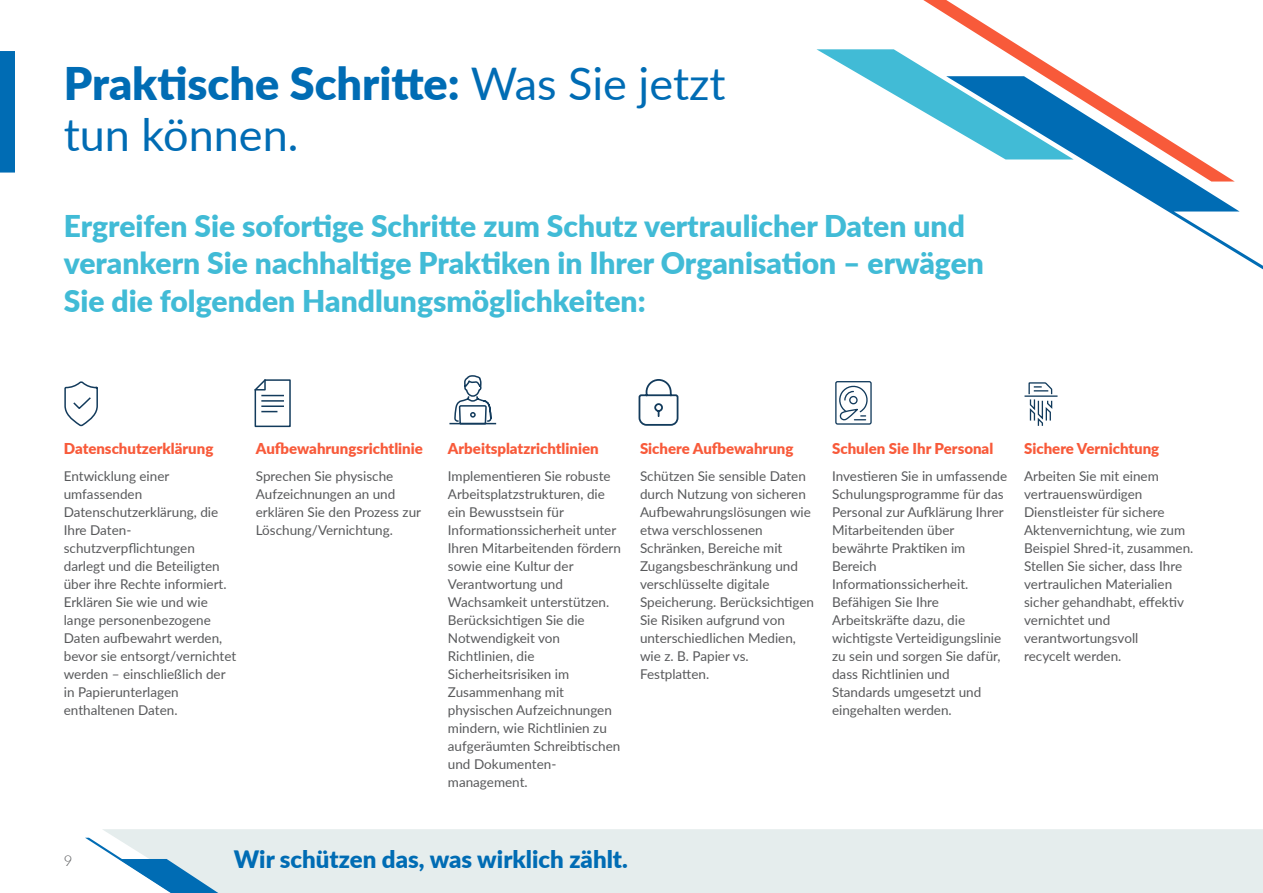
<style>
.page{position:relative;width:1263px;height:893px;background:#fff}
.page>*{position:absolute;margin:0;border:0;box-sizing:border-box;transform-origin:0 0}
.t1{font:45px/51px "Lato";color:#006cb4}
.t2{font:900 30px/37.5px "Lato";color:#41bbd6}
.t3{font:900 24px "Lato";color:#006cb4}
.t4{font:900 15px "Lato";color:#f85a3a}
.t5{font:300 15px "Lato";color:#58595b}
.t6{font:13.5px/18px "Lato";color:#58595b}
.s1{font-weight:900}
</style>
<div class="page">
<div style="left:103px;top:829px;width:1160px;height:64px;background:#e5eded"></div>
<svg style="left:85px;top:838px;width:230px;height:55px"></svg>
<div style="left:0;top:51px;width:15px;height:122px;background:#006cb4"></div>
<svg style="left:923px;top:0;width:101px;height:49px"></svg>
<svg style="left:816px;top:49px;width:251px;height:76px"></svg>
<svg style="left:946px;top:76px;width:317px;height:193px"></svg>
<svg style="left:449px;top:375px;width:48px;height:50px"></svg>
<svg style="left:254px;top:379px;width:37px;height:49px"></svg>
<svg style="left:64px;top:381px;width:34px;height:46px"></svg>
<svg style="left:638px;top:379px;width:41px;height:47px"></svg>
<div style="left:835px;top:381px;width:37px;height:44px;border:1px solid #133b5c;border-radius:2px"></div>
<svg style="left:839px;top:385px;width:29px;height:36px"></svg>
<svg style="left:1024px;top:382px;width:34px;height:44px"></svg>
<h1 class="t1" style="left:64px;top:56px;width:663px"><span class="s1">Praktische Schritte:</span> Was Sie jetzt tun können.</h1>
<h2 class="t2" style="left:64px;top:206px;width:922px">Ergreifen Sie sofortige Schritte zum Schutz vertraulicher Daten und verankern Sie nachhaltige Praktiken in Ihrer Organisation – erwägen<br>Sie die folgenden Handlungsmöglichkeiten:</h2>
<p class="t4" style="left:64px;top:438px;width:151px">Datenschutzerklärung</p>
<p class="t6" style="left:64px;top:466px;width:174px">Entwicklung einer umfassenden<br>Datenschutzerklärung, die<br>Ihre Daten&shy;schutzverpflichtungen darlegt und die Beteiligten über ihre Rechte informiert.<br>Erklären Sie wie und wie lange personenbezogene<br>Daten aufbewahrt werden, bevor sie entsorgt/vernichtet werden – einschließlich der in Papierunterlagen enthaltenen Daten.</p>
<p class="t4" style="left:256px;top:438px;width:169px">Aufbewahrungsrichtlinie</p>
<p class="t6" style="left:256px;top:466px;width:167px">Sprechen Sie physische<br>Aufzeichnungen an und erklären Sie den Prozess zur<br>Löschung/Vernichtung.</p>
<p class="t4" style="left:448px;top:438px;width:152px">Arbeitsplatzrichtlinien</p>
<p class="t6" style="left:448px;top:466px;width:175px">Implementieren Sie robuste<br>Arbeitsplatzstrukturen, die ein Bewusstsein für<br>Informationssicherheit unter<br>Ihren Mitarbeitenden fördern sowie eine Kultur der<br>Verantwortung und<br>Wachsamkeit unterstützen.<br>Berücksichtigen Sie die<br>Notwendigkeit von<br>Richtlinien, die<br>Sicherheitsrisiken im<br>Zusammenhang mit physischen Aufzeichnungen mindern, wie Richtlinien zu aufgeräumten Schreibtischen und Dokumenten&shy;management.</p>
<p class="t4" style="left:640px;top:438px;width:155px">Sichere Aufbewahrung</p>
<p class="t6" style="left:640px;top:466px;width:176px">Schützen Sie sensible Daten durch Nutzung von sicheren<br>Aufbewahrungslösungen wie etwa verschlossenen<br>Schränken, Bereiche mit<br>Zugangsbeschränkung und verschlüsselte digitale<br>Speicherung. Berücksichtigen<br>Sie Risiken aufgrund von unterschiedlichen Medien, wie z. B. Papier vs.<br>Festplatten.</p>
<p class="t4" style="left:832px;top:438px;width:163px">Schulen Sie Ihr Personal</p>
<p class="t6" style="left:832px;top:466px;width:177px">Investieren Sie in umfassende<br>Schulungsprogramme für das<br>Personal zur Aufklärung Ihrer<br>Mitarbeitenden über bewährte Praktiken im<br>Bereich<br>Informationssicherheit.<br>Befähigen Sie Ihre<br>Arbeitskräfte dazu, die wichtigste Verteidigungslinie zu sein und sorgen Sie dafür, dass Richtlinien und<br>Standards umgesetzt und eingehalten werden.</p>
<p class="t4" style="left:1024px;top:438px;width:137px">Sichere Vernichtung</p>
<p class="t6" style="left:1024px;top:466px;width:171px">Arbeiten Sie mit einem vertrauenswürdigen<br>Dienstleister für sichere<br>Aktenvernichtung, wie zum<br>Beispiel Shred-it, zusammen.<br>Stellen Sie sicher, dass Ihre vertraulichen Materialien sicher gehandhabt, effektiv vernichtet und verantwortungsvoll<br>recycelt werden.</p>
<p class="t5" style="left:64px;top:851px;width:10px">9</p>
<h3 class="t3" style="left:234px;top:841px;width:395px">Wir schützen das, was wirklich zählt.</h3>
</div>
